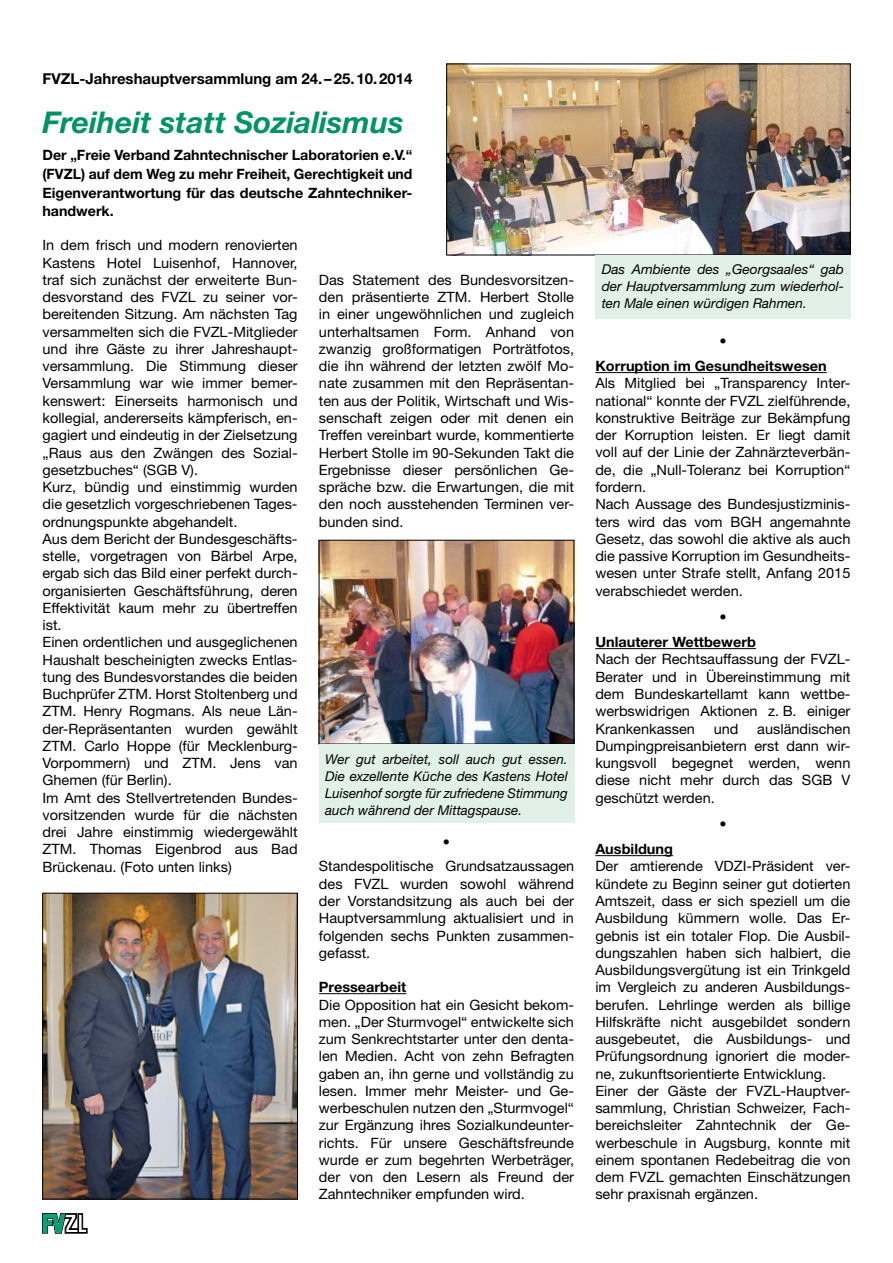
<style>
.page{position:relative;width:893px;height:1263px;background:#fff}
.page>*{position:absolute;margin:0;border:0;box-sizing:border-box;transform-origin:0 0}
.t1{font:italic 700 30px "Helvetica Neue";color:#009363}
.t2{font:700 15px "Helvetica Neue";color:#000}
.t3{font:14.25px/17.2px "Helvetica Neue";color:#000;text-align:justify}
.t4{font:700 14.25px/18.8px "Helvetica Neue";color:#000;text-align:justify}
.t5{font:italic 13.5px/16.8px "Helvetica Neue";color:#000;text-align:justify}
</style>
<div class="page">
<svg style="left:42px;top:1213px;width:45px;height:20px"></svg>
<hr style="left:319px;top:993px;width:87px;height:1px;background:#000">
<hr style="left:595px;top:372px;width:232px;height:1px;background:#000">
<hr style="left:595px;top:648px;width:161px;height:1px;background:#000">
<hr style="left:595px;top:855px;width:78px;height:1px;background:#000">
<img style="left:45px;top:895px;width:251px;height:302px">
<div style="left:43px;top:893px;width:255px;height:306px;border:1px solid #000"></div>
<img style="left:321px;top:542px;width:251px;height:200px">
<div style="left:319px;top:540px;width:255px;height:204px;border:1px solid #000"></div>
<img style="left:448px;top:66px;width:400px;height:187px">
<div style="left:446px;top:64px;width:404px;height:191px;border:1px solid #000"></div>
<div style="left:595px;top:255px;width:255px;height:64px;background:#e1f0e8"></div>
<div style="left:319px;top:744px;width:255px;height:79px;background:#e1f0e8"></div>
<p class="t2" style="left:43px;top:69px;width:371px">FVZL-Jahreshauptversammlung am 24. –25.10.2014</p>
<h1 class="t1" style="left:43px;top:104px;width:363px">Freiheit statt Sozialismus</h1>
<p class="t4" style="left:43px;top:145px;width:371px">Der „Freie Verband Zahntechnischer Laboratorien e.V.“ (FVZL) auf dem Weg zu mehr Freiheit, Gerechtigkeit und Eigenverantwortung für das deutsche Zahntechniker&shy;handwerk.</p>
<p class="t3" style="left:43px;top:236px;width:257px;text-align:left">In dem frisch und modern renovierten Kastens Hotel Luisenhof, Hannover, traf sich zunächst der erweiterte Bun&shy;desvorstand des FVZL zu seiner vor&shy;bereitenden Sitzung. Am nächsten Tag versammelten sich die FVZL-Mitglieder und ihre Gäste zu ihrer Jahreshaupt&shy;versammlung. Die Stimmung dieser Versammlung war wie immer bemer&shy;kenswert: Einerseits harmonisch und kollegial, andererseits kämpferisch, en&shy;gagiert und eindeutig in der Zielsetzung „Raus aus den Zwängen des Sozial&shy;gesetzbuches“ (SGB V).<br>Kurz, bündig und einstimmig wurden die gesetzlich vorgeschriebenen Tages&shy;ordnungspunkte abgehandelt.<br>Aus dem Bericht der Bundesgeschäfts&shy;stelle, vorgetragen von Bärbel Arpe, ergab sich das Bild einer perfekt durch&shy;organisierten Geschäftsführung, deren Effektivität kaum mehr zu übertreffen ist.<br>Einen ordentlichen und ausgeglichenen Haushalt bescheinigten zwecks Entlas&shy;tung des Bundesvorstandes die beiden Buchprüfer ZTM. Horst Stoltenberg und ZTM. Henry Rogmans. Als neue Län&shy;der-Repräsentanten wurden gewählt ZTM. Carlo Hoppe (für Mecklenburg-Vorpommern) und ZTM. Jens van Ghemen (für Berlin).<br>Im Amt des Stellvertretenden Bundes&shy;vorsitzenden wurde für die nächsten drei Jahre einstimmig wiedergewählt ZTM. Thomas Eigenbrod aus Bad Brückenau. (Foto unten links)</p>
<p class="t3" style="left:319px;top:271px;width:257px">Das Statement des Bundesvorsitzen&shy;den präsentierte ZTM. Herbert Stolle in einer ungewöhnlichen und zugleich unterhaltsamen Form. Anhand von zwanzig großformatigen Porträtfotos, die ihn während der letzten zwölf Mo&shy;nate zusammen mit den Repräsentan&shy;ten aus der Politik, Wirtschaft und Wis&shy;senschaft zeigen oder mit denen ein Treffen vereinbart wurde, kommentierte Herbert Stolle im 90-Sekunden Takt die Ergebnisse dieser persönlichen Ge&shy;spräche bzw. die Erwartungen, die mit den noch ausstehenden Terminen ver&shy;bunden sind.</p>
<p class="t5" style="left:325px;top:751px;width:244px">Wer gut arbeitet, soll auch gut essen.<br>Die exzellente Küche des Kastens Hotel Luisenhof sorgte für zufriedene Stimmung auch während der Mittagspause.</p>
<p class="t3" style="left:319px;top:829px;width:257px;line-height:24.8px;text-align:center">•<br>Standespolitische Grundsatzaussagen</p>
<p class="t3" style="left:319px;top:875px;width:257px">des FVZL wurden sowohl während der Vorstandsitzung als auch bei der Hauptversammlung aktualisiert und in folgenden sechs Punkten zusammen&shy;gefasst.</p>
<p class="t4" style="left:319px;top:977px;width:89px">Pressearbeit</p>
<p class="t3" style="left:319px;top:996px;width:257px">Die Opposition hat ein Gesicht bekom&shy;men. „Der Sturmvogel“ entwickelte sich zum Senkrechtstarter unter den denta&shy;len Medien. Acht von zehn Befragten gaben an, ihn gerne und vollständig zu lesen. Immer mehr Meister- und Ge&shy;werbeschulen nutzen den „Sturmvogel“ zur Ergänzung ihres Sozialkundeunter&shy;richts. Für unsere Geschäftsfreunde wurde er zum begehrten Werbeträger, der von den Lesern als Freund der Zahntechniker empfunden wird.</p>
<p class="t5" style="left:602px;top:261px;width:244px">Das Ambiente des „Georgsaales“ gab der Hauptversammlung zum wiederhol&shy;ten Male einen würdigen Rahmen.</p>
<p class="t3" style="left:719px;top:332px;width:9px">•</p>
<p class="t4" style="left:595px;top:356px;width:233px">Korruption im Gesundheitswesen</p>
<p class="t3" style="left:595px;top:374px;width:257px;text-align:left">Als Mitglied bei „Transparency Inter&shy;national“ konnte der FVZL zielführende, konstruktive Beiträge zur Bekämpfung der Korruption leisten. Er liegt damit voll auf der Linie der Zahnärzteverbän&shy;de, die „Null-Toleranz bei Korruption“ fordern.<br>Nach Aussage des Bundesjustizminis&shy;ters wird das vom BGH angemahnte Gesetz, das sowohl die aktive als auch die passive Korruption im Gesundheits&shy;wesen unter Strafe stellt, Anfang 2015 verabschiedet werden.</p>
<p class="t3" style="left:719px;top:608px;width:9px">•</p>
<p class="t4" style="left:595px;top:632px;width:162px">Unlauterer Wettbewerb</p>
<p class="t3" style="left:595px;top:650px;width:257px">Nach der Rechtsauffassung der FVZL-Berater und in Übereinstimmung mit dem Bundeskartellamt kann wettbe&shy;werbswidrigen Aktionen z. B. einiger Krankenkassen</p>
<p class="t3" style="left:595px;top:720px;width:257px;text-indent:162px">ausländischen Dumpingpreisanbietern erst dann wir&shy;kungsvoll begegnet werden, wenn diese nicht mehr durch das SGB V geschützt werden.</p>
<p class="t3" style="left:719px;top:815px;width:9px">•</p>
<p class="t4" style="left:595px;top:839px;width:79px">Ausbildung</p>
<p class="t3" style="left:595px;top:857px;width:257px;text-align:left">Der amtierende VDZI-Präsident ver&shy;kündete zu Beginn seiner gut dotierten Amtszeit, dass er sich speziell um die Ausbildung kümmern wolle. Das Er&shy;gebnis ist ein totaler Flop. Die Ausbil&shy;dungszahlen haben sich halbiert, die Ausbildungsvergütung ist ein Trinkgeld im Vergleich zu anderen Ausbildungs&shy;berufen. Lehrlinge werden als billige Hilfskräfte nicht ausgebildet sondern ausgebeutet, die Ausbildungs- und Prüfungsordnung ignoriert die moder&shy;ne, zukunftsorientierte Entwicklung.<br>Einer der Gäste der FVZL-Hauptver&shy;sammlung, Christian Schweizer, Fach&shy;bereichsleiter Zahntechnik der Ge&shy;werbeschule in Augsburg, konnte mit einem spontanen Redebeitrag die von dem FVZL gemachten Einschätzungen sehr praxisnah ergänzen.</p>
<p class="t3" style="left:714px;top:720px;width:26px">und</p>
</div>
